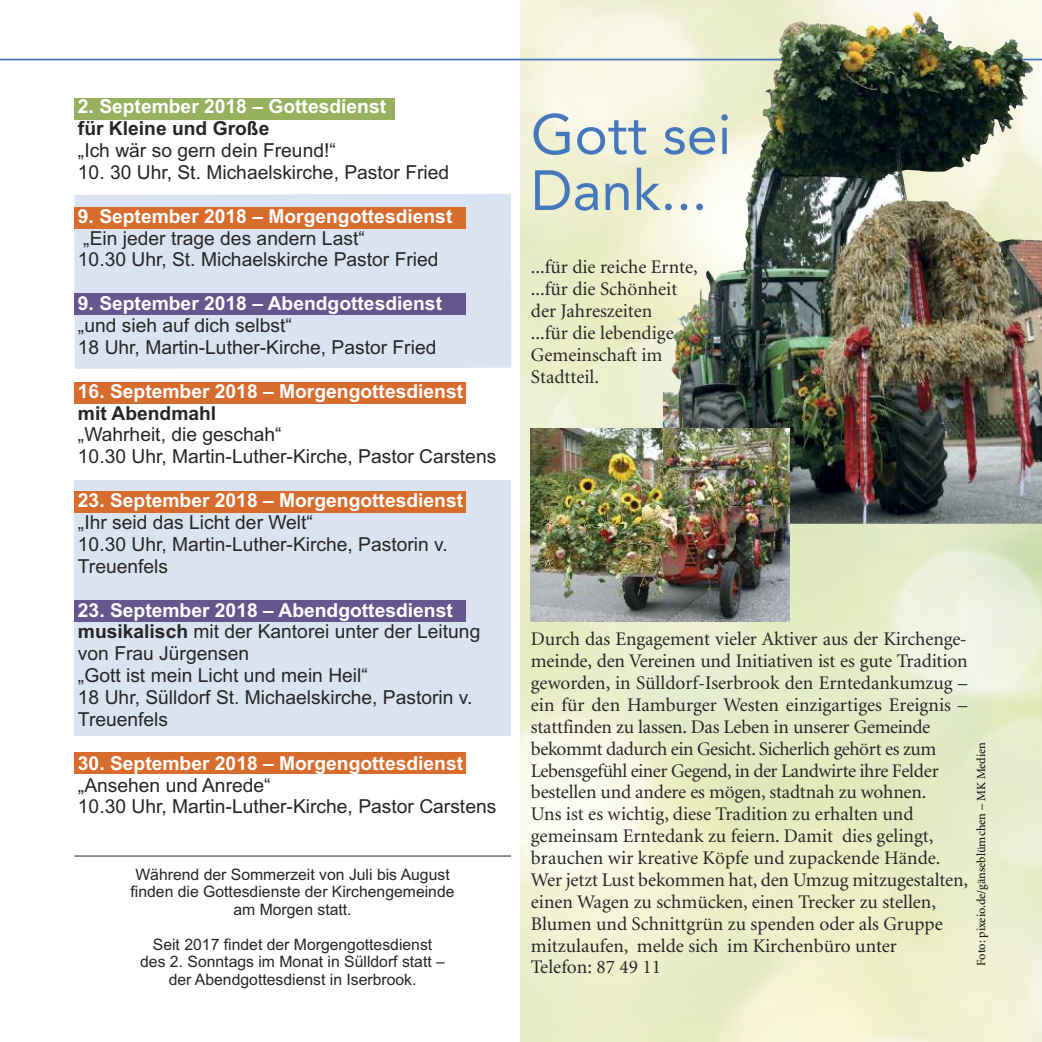
<style>
.page{position:relative;width:1042px;height:1042px;background:#fff}
.page>*{position:absolute;margin:0;border:0;box-sizing:border-box;transform-origin:0 0}
.t1{font:56px/56px "Avenir";color:#4677bb}
.t2{font:19.25px/21.9px "Minion";letter-spacing:-.005em;color:#272526}
.t3{font:19.25px/21.9px "Arial";color:#272526}
.t4{font:700 19.25px "Arial";color:#fff}
.t5{font:700 19.25px "Arial";color:#272526}
.t6{font:15.75px/17.5px "Arial";color:#272526;text-align:center}
.t7{font:12.25px "Minion";color:#000}
.s1{font-weight:700;color:#fff}
.s2{font-weight:700}
</style>
<div class="page">
<div style="left:74px;top:480px;width:437px;height:255px;background:#dae3f1"></div>
<div style="left:74px;top:491px;width:392px;height:22px;background:#d76c2c"></div>
<div style="left:74px;top:600px;width:392px;height:21px;background:#65578e"></div>
<div style="left:74px;top:752px;width:392px;height:21px;background:#d76c2c"></div>
<div style="left:74px;top:194px;width:437px;height:175px;background:#dae3f1"></div>
<div style="left:74px;top:382px;width:392px;height:21px;background:#d76c2e"></div>
<div style="left:74px;top:294px;width:392px;height:21px;background:#65578e"></div>
<div style="left:74px;top:207px;width:392px;height:21px;background:#d76c2c"></div>
<div style="left:74px;top:98px;width:321px;height:21px;background:#96b15e"></div>
<img style="left:520px;top:0;width:522px;height:1042px">
<hr style="left:0;top:59px;width:1042px;height:1px;background:#4677bb">
<hr style="left:74px;top:856px;width:437px;height:1px;background:#272526">
<img style="left:669px;top:11px;width:363px;height:380px">
<img style="left:531px;top:429px;width:258px;height:192px">
<p class="t4" style="left:78px;top:95px;width:310px">2. September 2018 – Gottesdienst</p>
<p class="t5" style="left:78px;top:117px;width:193px">für Kleine und Große</p>
<p class="t3" style="left:78px;top:139px;width:259px">„Ich wär so gern dein Freund!“</p>
<p class="t3" style="left:78px;top:161px;width:373px">10. 30 Uhr, St. Michaelskirche, Pastor Fried</p>
<p class="t4" style="left:78px;top:205px;width:376px">9. September 2018 – Morgengottesdienst</p>
<p class="t3" style="left:78px;top:227px;width:362px">„Ein jeder trage des andern Last“<br>10.30 Uhr, St. Michaelskirche Pastor Fried</p>
<p class="t4" style="left:78px;top:292px;width:366px">9. September 2018 – Abendgottesdienst</p>
<p class="t3" style="left:78px;top:314px;width:360px">„und sieh auf dich selbst“<br>18 Uhr, Martin-Luther-Kirche, Pastor Fried</p>
<p class="t4" style="left:78px;top:380px;width:387px">16. September 2018 – Morgengottesdienst</p>
<p class="t5" style="left:78px;top:402px;width:140px">mit Abendmahl</p>
<p class="t3" style="left:78px;top:424px;width:420px">„Wahrheit, die geschah“<br>10.30 Uhr, Martin-Luther-Kirche, Pastor Carstens</p>
<p class="t4" style="left:78px;top:489px;width:387px">23. September 2018 – Morgengottesdienst</p>
<p class="t3" style="left:78px;top:511px;width:371px">„Ihr seid das Licht der Welt“<br>10.30 Uhr, Martin-Luther-Kirche, Pastorin v.<br>Treuenfels</p>
<p class="t3" style="left:78px;top:599px;width:404px"><span class="s1">23. September 2018 – Abendgottesdienst </span><span class="s2">musikalisch</span> mit der Kantorei unter der Leitung von Frau Jürgensen<br>„Gott ist mein Licht und mein Heil“<br>18 Uhr, Sülldorf St. Michaelskirche, Pastorin v.<br>Treuenfels</p>
<p class="t4" style="left:78px;top:752px;width:387px">30. September 2018 – Morgengottesdienst</p>
<p class="t3" style="left:78px;top:774px;width:420px">„Ansehen und Anrede“<br>10.30 Uhr, Martin-Luther-Kirche, Pastor Carstens</p>
<p class="t6" style="left:131px;top:865px;width:325px">Während der Sommerzeit von Juli bis August finden die Gottesdienste der Kirchengemeinde am Morgen statt.</p>
<p class="t6" style="left:140px;top:935px;width:306px">Seit 2017 findet der Morgengottesdienst des 2. Sonntags im Monat in Sülldorf statt – der Abendgottesdienst in Iserbrook.</p>
<h1 class="t1" style="left:531px;top:105px;width:202px">Gott sei<br>Dank...</h1>
<p class="t2" style="left:531px;top:258px;width:168px">...für die reiche Ernte, ...für die Schönheit der Jahreszeiten<br>...für die lebendige<br>Gemeinschaft im<br>Stadtteil.</p>
<p class="t2" style="left:531px;top:630px;width:439px">Durch das Engagement vieler Aktiver aus der Kirchenge&shy;meinde, den Vereinen und Initiativen ist es gute Tradition geworden, in Sülldorf-Iserbrook den Erntedankumzug – ein für den Hamburger Westen einzigartiges Ereignis – stattfinden zu lassen. Das Leben in unserer Gemeinde bekommt dadurch ein Gesicht. Sicherlich gehört es zum Lebensgefühl einer Gegend, in der Landwirte ihre Felder bestellen und andere es mögen, stadtnah zu wohnen.<br>Uns ist es wichtig, diese Tradition zu erhalten und gemeinsam Erntedank zu feiern. Damit dies gelingt, brauchen wir kreative Köpfe und zupackende Hände.<br>Wer jetzt Lust bekommen hat, den Umzug mitzugestalten, einen Wagen zu schmücken, einen Trecker zu stellen, Blumen und Schnittgrün zu spenden oder als Gruppe mitzulaufen, melde sich im Kirchenbüro unter<br>Telefon: 87 49 11</p>
<p class="t7" style="left:976px;top:965px;width:225px;rotate:-90deg">Foto: pixeio.de/gänseblümchen – MK Medien</p>
</div>
